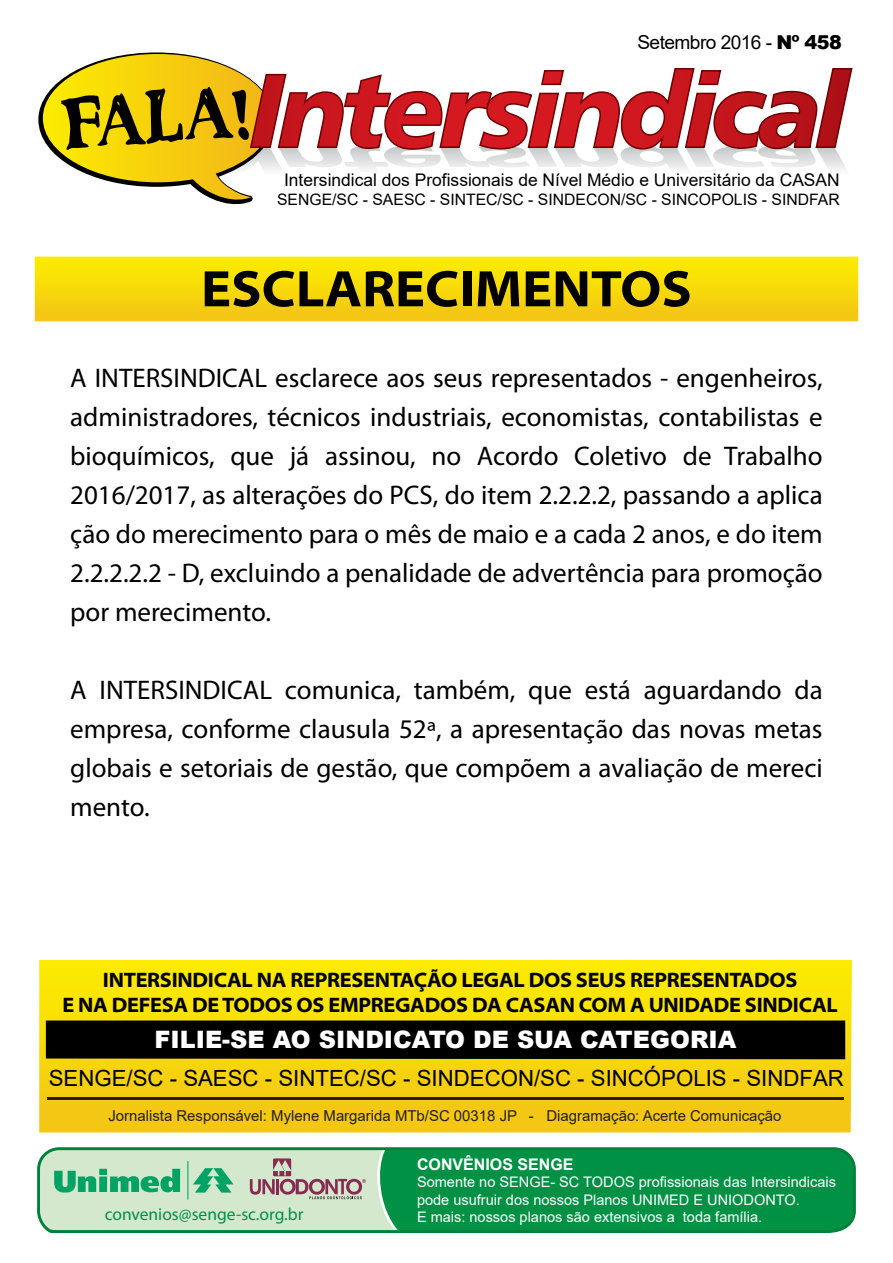
<style>
.page{position:relative;width:893px;height:1263px;background:#fff}
.page>*{position:absolute;margin:0;border:0;box-sizing:border-box;transform-origin:0 0}
.t1{font:73.35px "Country Gold";color:#000}
.t2{font:700 semi-expanded 51.75px "Myriad Pro";color:#000}
.t3{font:27px/39px "Myriad Pro";color:#000;text-align:justify}
.t4{font:900 24px "Arial";color:#fff}
.t5{font:22.35px "Arial";color:#000}
.t6{font:700 semi-expanded 21px/25.2px "Myriad Pro";letter-spacing:-.015em;color:#000;text-align:center}
.t7{font:19.2px "Arial";letter-spacing:-.03em;color:#000}
.t8{font:17.4px "Arial";color:#000}
.t9{font:17.4px "Myriad Pro";color:#009145}
.t10{font:700 16.05px "Arial";color:#fff}
.t11{font:15.75px "Arial";color:#000}
.t12{font:15px "Arial";color:#231f20}
.t13{font:14.55px/17.4px "Arial";color:#fff}
.s1{font-weight:900}
</style>
<div class="page">
<svg style="left:38px;top:52px;width:815px;height:153px"></svg>
<div style="left:35px;top:257px;width:823px;height:64px;background:linear-gradient(to bottom,#fcee00,#f3c515)"></div>
<svg style="left:39px;top:960px;width:813px;height:172px;background:#f7d80b"></svg>
<div style="left:46px;top:1020px;width:799px;height:39px;background:#000"></div>
<hr style="left:47px;top:1097px;width:796px;height:3px;background:#231f20">
<svg style="left:37px;top:1147px;width:819px;height:86px;background:#039046"></svg>
<svg style="left:39px;top:1148px;width:360px;height:83px;background:#b0d3b5"></svg>
<h1 class="t1" style="left:59px;top:91px;width:189px;rotate:-4deg">FALA!</h1>
<p class="t7" style="left:637px;top:29px;width:206px">Setembro 2016 - <span class="s1">Nº 458</span></p>
<p class="t8" style="left:284px;top:168px;width:557px">Intersindical dos Profissionais de Nível Médio e Universitário da CASAN</p>
<p class="t11" style="left:277px;top:188px;width:564px">SENGE/SC - SAESC - SINTEC/SC - SINDECON/SC - SINCOPOLIS - SINDFAR</p>
<h2 class="t2" style="left:201px;top:260px;width:492px">ESCLARECIMENTOS</h2>
<p class="t3" style="left:70px;top:358px;width:754px">A INTERSINDICAL esclarece aos seus representados - engenheiros, administradores, técnicos industriais, economistas, contabilistas e bioquímicos, que já assinou, no Acordo Coletivo de Trabalho 2016/2017, as alterações do PCS, do item 2.2.2.2, passando a aplica ção do merecimento para o mês de maio e a cada 2 anos, e do item 2.2.2.2.2 - D, excluindo a penalidade de advertência para promoção por merecimento.</p>
<p class="t3" style="left:70px;top:670px;width:754px">A INTERSINDICAL comunica, também, que está aguardando da empresa, conforme clausula 52ª, a apresentação das novas metas globais e setoriais de gestão, que compõem a avaliação de mereci mento.</p>
<p class="t6" style="left:62px;top:967px;width:777px">INTERSINDICAL NA REPRESENTAÇÃO LEGAL DOS SEUS REPRESENTADOS<br>E NA DEFESA DE TODOS OS EMPREGADOS DA CASAN COM A UNIDADE SINDICAL</p>
<p class="t4" style="left:154px;top:1022px;width:583px">FILIE-SE AO SINDICATO DE SUA CATEGORIA</p>
<p class="t5" style="left:49px;top:1063px;width:797px">SENGE/SC - SAESC - SINTEC/SC - SINDECON/SC - SINCÓPOLIS - SINDFAR</p>
<p class="t12" style="left:108px;top:1105px;width:675px">Jornalista Responsável: Mylene Margarida MTb/SC 00318 JP - Diagramação: Acerte Comunicação</p>
<p class="t10" style="left:417px;top:1153px;width:158px">CONVÊNIOS SENGE</p>
<p class="t13" style="left:417px;top:1173px;width:420px">Somente no SENGE- SC TODOS profissionais das Intersindicais pode usufruir dos nossos Planos UNIMED E UNIODONTO.</p>
<p class="t9" style="left:105px;top:1203px;width:200px">convenios@senge-sc.org.br</p>
<p class="t13" style="left:417px;top:1208px;width:347px">E mais: nossos planos são extensivos a toda família.</p>
</div>
